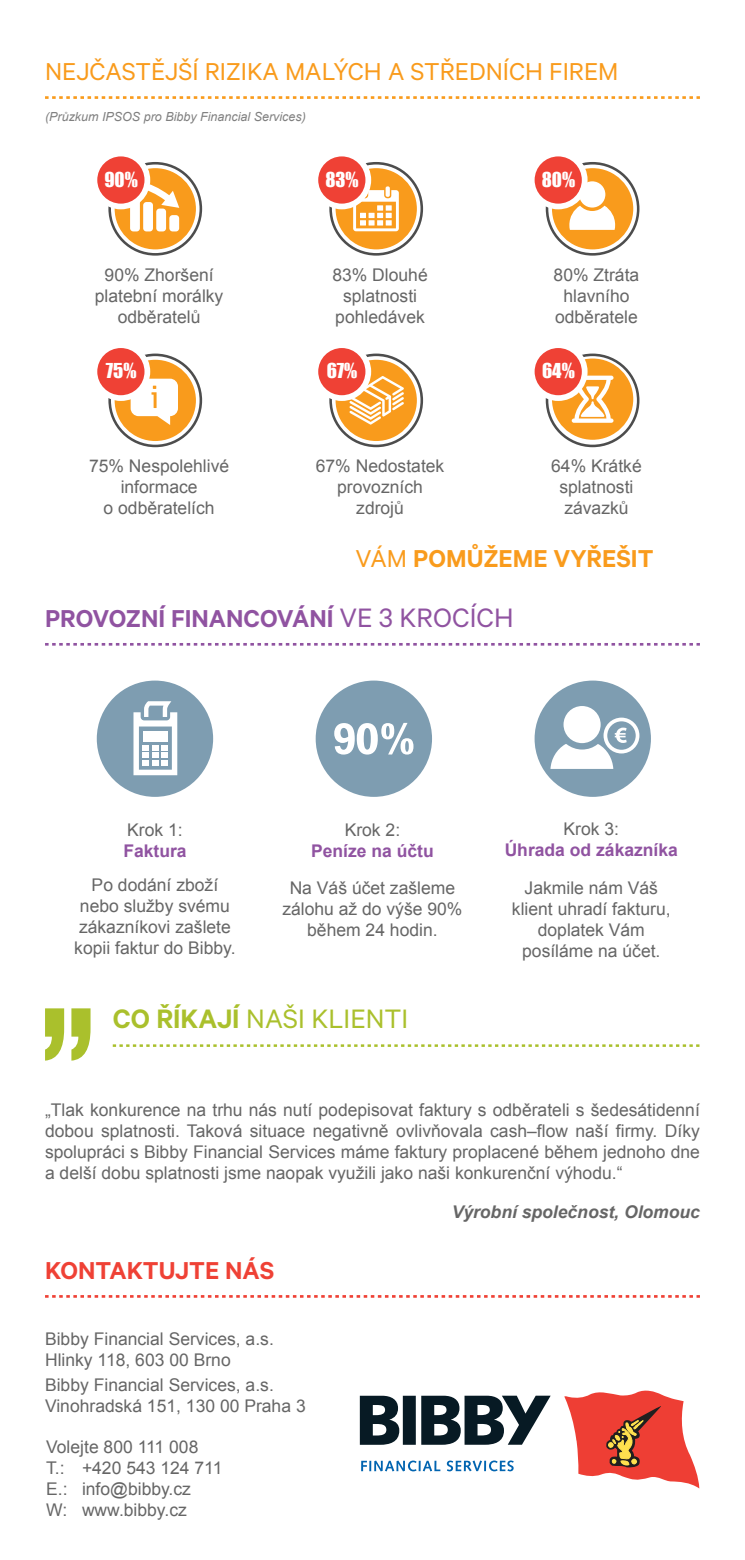
<style>
.page{position:relative;width:745px;height:1560px;background:#fff}
.page>*{position:absolute;margin:0;border:0;box-sizing:border-box;transform-origin:0 0}
.t1{font:30px "Calibre";color:#aac02c}
.t2{font:27.5px "Calibre";color:#f99b1c}
.t3{font:600 27.5px "Calibre";color:#9053a1}
.t4{font:600 27.5px "Calibre";color:#f99b1c}
.t5{font:600 27.5px "Calibre";color:#ef4135}
.t6{font:18.88px "Impact";color:#fff}
.t7{font:17.5px/21px "Arial";color:#666;text-align:center}
.t8{font:700 17.5px "Arial";color:#9053a1}
.t9{font:italic 700 17.5px "Arial";color:#666}
.t10{font:italic 12.5px "Arial";color:#808080}
.s1{font-weight:400}
.s2{font-weight:400;font-size:30px}
.s3{font-weight:600}
</style>
<div class="page">
<div style="left:114px;top:360px;width:82px;height:81px;background:#f99b1c;border-radius:50%"></div>
<div style="left:130px;top:378px;width:48px;height:38px;background:#fff;border-radius:8px"></div>
<div style="left:551px;top:358px;width:81px;height:82px;background:#f99b1c;border-radius:50%"></div>
<div style="left:335px;top:168px;width:81px;height:81px;background:#f99b1c;border-radius:50%"></div>
<svg style="left:571px;top:375px;width:42px;height:48px"></svg>
<svg style="left:385px;top:186px;width:4px;height:11px"></svg>
<svg style="left:353px;top:190px;width:45px;height:41px"></svg>
<svg style="left:45px;top:1008px;width:45px;height:52px"></svg>
<div style="left:114px;top:168px;width:82px;height:81px;background:#f99b1c;border-radius:50%"></div>
<div style="left:108px;top:162px;width:94px;height:93px;border:3px solid #4d4d4d;border-radius:50%"></div>
<div style="left:329px;top:162px;width:94px;height:93px;border:3px solid #4d4d4d;border-radius:50%"></div>
<div style="left:315px;top:153px;width:53px;height:53px;background:#ef4135;border-radius:50%"></div>
<div style="left:312px;top:151px;width:59px;height:58px;border:6px solid #fff;border-radius:50%"></div>
<div style="left:551px;top:168px;width:81px;height:81px;background:#f99b1c;border-radius:50%"></div>
<div style="left:545px;top:162px;width:94px;height:93px;border:3px solid #4d4d4d;border-radius:50%"></div>
<div style="left:531px;top:153px;width:53px;height:53px;background:#ef4135;border-radius:50%"></div>
<div style="left:528px;top:151px;width:59px;height:58px;border:6px solid #fff;border-radius:50%"></div>
<div style="left:108px;top:353px;width:94px;height:94px;border:3px solid #4d4d4d;border-radius:50%"></div>
<div style="left:94px;top:345px;width:53px;height:53px;background:#ef4135;border-radius:50%"></div>
<div style="left:91px;top:342px;width:59px;height:59px;border:6px solid #fff;border-radius:50%"></div>
<div style="left:335px;top:360px;width:81px;height:81px;background:#f99b1c;border-radius:50%"></div>
<div style="left:329px;top:353px;width:94px;height:94px;border:3px solid #4d4d4d;border-radius:50%"></div>
<div style="left:315px;top:345px;width:53px;height:53px;background:#ef4135;border-radius:50%"></div>
<div style="left:312px;top:342px;width:59px;height:59px;border:6px solid #fff;border-radius:50%"></div>
<div style="left:545px;top:353px;width:94px;height:94px;border:3px solid #4d4d4d;border-radius:50%"></div>
<div style="left:531px;top:345px;width:53px;height:53px;background:#ef4135;border-radius:50%"></div>
<div style="left:528px;top:342px;width:59px;height:59px;border:6px solid #fff;border-radius:50%"></div>
<svg style="left:151px;top:385px;width:5px;height:23px"></svg>
<svg style="left:569px;top:181px;width:45px;height:49px"></svg>
<svg style="left:349px;top:376px;width:55px;height:48px"></svg>
<svg style="left:130px;top:182px;width:49px;height:49px"></svg>
<div style="left:94px;top:153px;width:53px;height:53px;background:#ef4135;border-radius:50%"></div>
<div style="left:91px;top:151px;width:59px;height:58px;border:6px solid #fff;border-radius:50%"></div>
<svg style="left:45px;top:1295px;width:654px;height:2px"></svg>
<svg style="left:45px;top:643px;width:654px;height:2px"></svg>
<svg style="left:45px;top:96px;width:654px;height:3px"></svg>
<svg style="left:113px;top:1044px;width:586px;height:2px"></svg>
<div style="left:97px;top:680px;width:116px;height:116px;background:#7e9db1;border-radius:50%"></div>
<svg style="left:133px;top:701px;width:44px;height:74px"></svg>
<div style="left:315px;top:680px;width:117px;height:116px;background:#7e9db1;border-radius:50%"></div>
<svg style="left:334px;top:722px;width:79px;height:32px"></svg>
<div style="left:534px;top:680px;width:116px;height:116px;background:#7e9db1;border-radius:50%"></div>
<div style="left:563px;top:706px;width:37px;height:37px;background:#fff;border-radius:50%"></div>
<svg style="left:550px;top:717px;width:89px;height:51px"></svg>
<svg style="left:359px;top:1395px;width:40px;height:49px"></svg>
<div style="left:402px;top:1395px;width:13px;height:49px;background:#071a24"></div>
<svg style="left:421px;top:1395px;width:129px;height:49px"></svg>
<svg style="left:564px;top:1390px;width:134px;height:98px"></svg>
<svg style="left:361px;top:1460px;width:79px;height:11px"></svg>
<svg style="left:446px;top:1460px;width:67px;height:11px"></svg>
<h2 class="t2" style="left:45px;top:55px;width:574px">NEJČASTĚJŠÍ RIZIKA MALÝCH A STŘEDNÍCH FIREM</h2>
<p class="t10" style="left:45px;top:108px;width:262px">(Průzkum IPSOS pro Bibby Financial Services)</p>
<p class="t6" style="left:104px;top:165px;width:35px">90%</p>
<p class="t6" style="left:325px;top:165px;width:35px">83%</p>
<p class="t6" style="left:541px;top:165px;width:35px">80%</p>
<p class="t7" style="left:95px;top:264px;width:130px">90% Zhoršení platební morálky odběratelů</p>
<p class="t7" style="left:332px;top:264px;width:97px">83% Dlouhé splatnosti pohledávek</p>
<p class="t7" style="left:553px;top:264px;width:87px">80% Ztráta hlavního odběratele</p>
<p class="t6" style="left:106px;top:356px;width:32px">75%</p>
<p class="t6" style="left:326px;top:356px;width:32px">67%</p>
<p class="t6" style="left:541px;top:356px;width:34px">64%</p>
<p class="t7" style="left:89px;top:456px;width:142px">75% Nespolehlivé informace<br>o odběratelích</p>
<p class="t7" style="left:315px;top:456px;width:130px">67% Nedostatek provozních zdrojů</p>
<p class="t7" style="left:551px;top:456px;width:92px">64% Krátké splatnosti závazků</p>
<h2 class="t4" style="left:355px;top:542px;width:299px"><span class="s1">VÁM</span> POMŮŽEME VYŘEŠIT</h2>
<h2 class="t3" style="left:45px;top:601px;width:470px">PROVOZNÍ FINANCOVÁNÍ <span class="s2">VE 3 KROCÍCH</span></h2>
<p class="t7" style="left:127px;top:819px;width:57px">Krok 1:</p>
<p class="t8" style="left:123px;top:839px;width:65px">Faktura</p>
<p class="t7" style="left:74px;top:874px;width:163px">Po dodání zboží nebo služby svému zákazníkovi zašlete kopii faktur do Bibby.</p>
<p class="t7" style="left:344px;top:819px;width:57px">Krok 2:</p>
<p class="t8" style="left:311px;top:839px;width:124px">Peníze na účtu</p>
<p class="t7" style="left:282px;top:877px;width:181px">Na Váš účet zašleme zálohu až do výše 90% během 24 hodin.</p>
<h1 class="t1" style="left:113px;top:1000px;width:297px"><span class="s3">CO ŘÍKAJÍ</span> NAŠI KLIENTI</h1>
<p class="t7" style="left:563px;top:818px;width:57px">Krok 3:</p>
<p class="t8" style="left:504px;top:837px;width:175px">Úhrada od zákazníka</p>
<p class="t7" style="left:511px;top:877px;width:160px">Jakmile nám Váš klient uhradí fakturu, doplatek Vám posíláme na účet.</p>
<p class="t7" style="left:45px;top:1099px;width:656px;text-align:justify">„Tlak konkurence na trhu nás nutí podepisovat faktury s odběrateli s šedesátidenní dobou splatnosti. Taková situace negativně ovlivňovala cash–flow naší firmy. Díky spolupráci s Bibby Financial Services máme faktury proplacené během jednoho dne a delší dobu splatnosti jsme naopak využili jako naši konkurenční výhodu.“</p>
<h2 class="t5" style="left:45px;top:1253px;width:230px">KONTAKTUJTE NÁS</h2>
<p class="t7" style="left:45px;top:1328px;width:230px;text-align:left">Bibby Financial Services, a.s.<br>Hlinky 118, 603 00 Brno</p>
<p class="t7" style="left:45px;top:1373px;width:262px;text-align:left">Bibby Financial Services, a.s.<br>Vinohradská 151, 130 00 Praha 3</p>
<p class="t7" style="left:46px;top:1436px;width:178px;text-align:left">Volejte 800 111 008<br>T.: +420 543 124 711<br>E.: info@bibby.cz<br>W: www.bibby.cz</p>
<p class="t9" style="left:451px;top:1199px;width:249px">Výrobní společnost, Olomouc</p>
</div>
